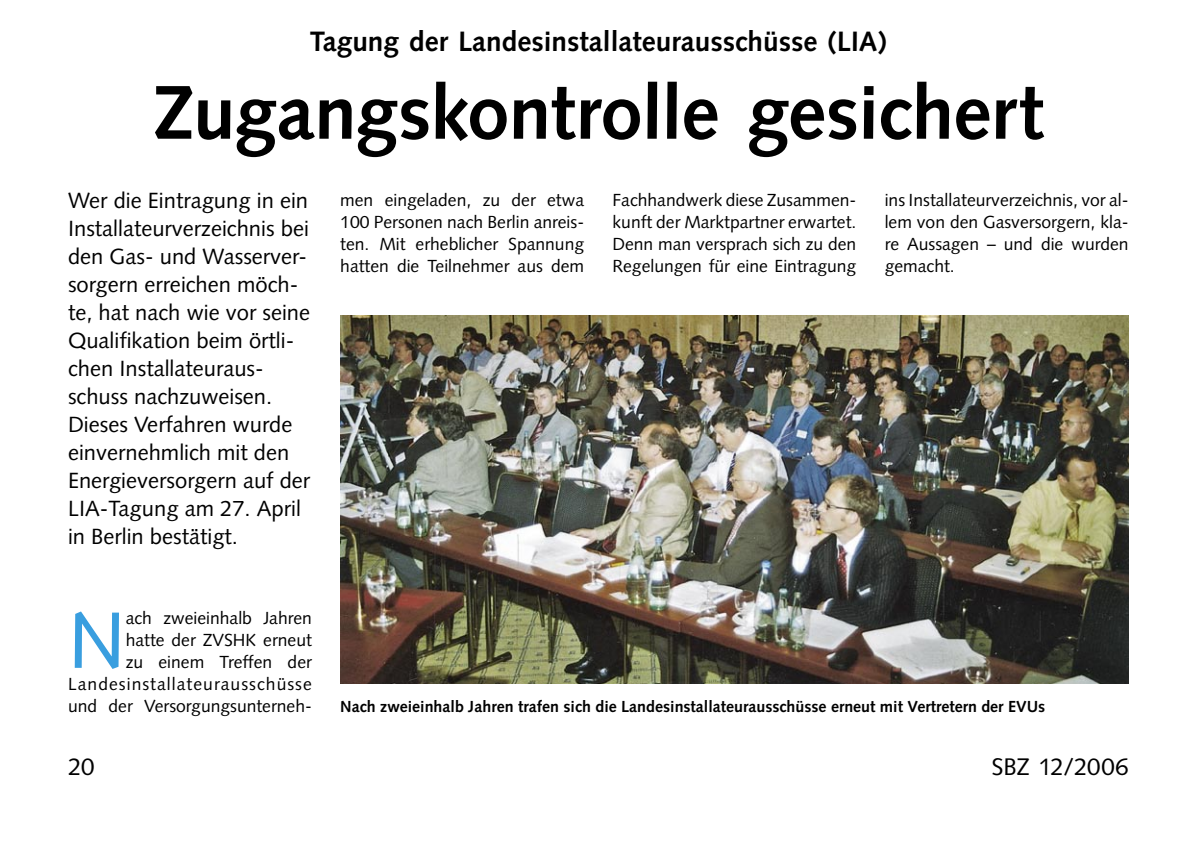
<style>
.page{position:relative;width:1191px;height:859px;background:#fff}
.page>*{position:absolute;margin:0;border:0;box-sizing:border-box;transform-origin:0 0}
.SBZ_04-Initial{font:79.8px "Syntax LT Std";color:#399edf}
.SBZ_02-Headline{font:700 76px "Syntax LT Std";letter-spacing:-.01em;color:#000}
.SBZ_01-Dachzeile{font:700 28px "Syntax LT Std";color:#000}
.t1{font:24px "Syntax LT Std";letter-spacing:-.01em;color:#000}
.SBZ_03-Vorspann{font:22px/28px "Syntax LT Std";color:#000}
.SBZ_04-Initial-2{font:17.6px/22px "Syntax LT Std";color:#000;text-align:justify}
.SBZ_12-Bildunterschrift{font:700 16px "Syntax LT Std";color:#000}
</style>
<div class="page">
<img style="left:340px;top:316px;width:788px;height:367px">
<p class="SBZ_01-Dachzeile" style="left:310px;top:25px;width:578px">Tagung der Landesinstallateurausschüsse (LIA)</p>
<p class="SBZ_02-Headline" style="left:153px;top:69px;width:892px">Zugangskontrolle gesichert</p>
<p class="SBZ_03-Vorspann" style="left:68px;top:187px;width:244px">Wer die Eintragung in ein<br>Installateurverzeichnis bei den Gas- und Wasserver&shy;sorgern erreichen möch&shy;te, hat nach wie vor seine<br>Qualifikation beim örtli&shy;chen Installateuraus&shy;schuss nachzuweisen.<br>Dieses Verfahren wurde einvernehmlich mit den<br>Energieversorgern auf der<br>LIA-Tagung am 27. April in Berlin bestätigt.</p>
<p class="SBZ_04-Initial-2" style="left:340px;top:189px;width:245px">men eingeladen, zu der etwa 100 Personen nach Berlin anreis&shy;ten. Mit erheblicher Spannung hatten die Teilnehmer aus dem</p>
<p class="SBZ_04-Initial-2" style="left:612px;top:189px;width:245px">Fachhandwerk diese Zusammen&shy;kunft der Marktpartner erwartet.<br>Denn man versprach sich zu den Regelungen für eine Eintragung</p>
<p class="SBZ_04-Initial-2" style="left:884px;top:189px;width:245px">ins Installateurverzeichnis, vor al&shy;lem von den Gasversorgern, kla&shy;re Aussagen – und die wurden gemacht.</p>
<p class="SBZ_04-Initial-2" style="left:68px;top:607px;width:245px;text-align:right">ach zweieinhalb Jahren<br>hatte der ZVSHK erneut<br>zu einem Treffen der<br>Landesinstallateurausschüsse und der Versorgungsunterneh-</p>
<p class="SBZ_04-Initial" style="left:68px;top:593px;width:59px">N</p>
<p class="SBZ_12-Bildunterschrift" style="left:340px;top:697px;width:706px">Nach zweieinhalb Jahren trafen sich die Landesinstallateurausschüsse erneut mit Vertretern der EVUs</p>
<h3 class="t1" style="left:68px;top:752px;width:28px">20</h3>
<h3 class="t1" style="left:991px;top:752px;width:139px">SBZ 12/2006</h3>
</div>
